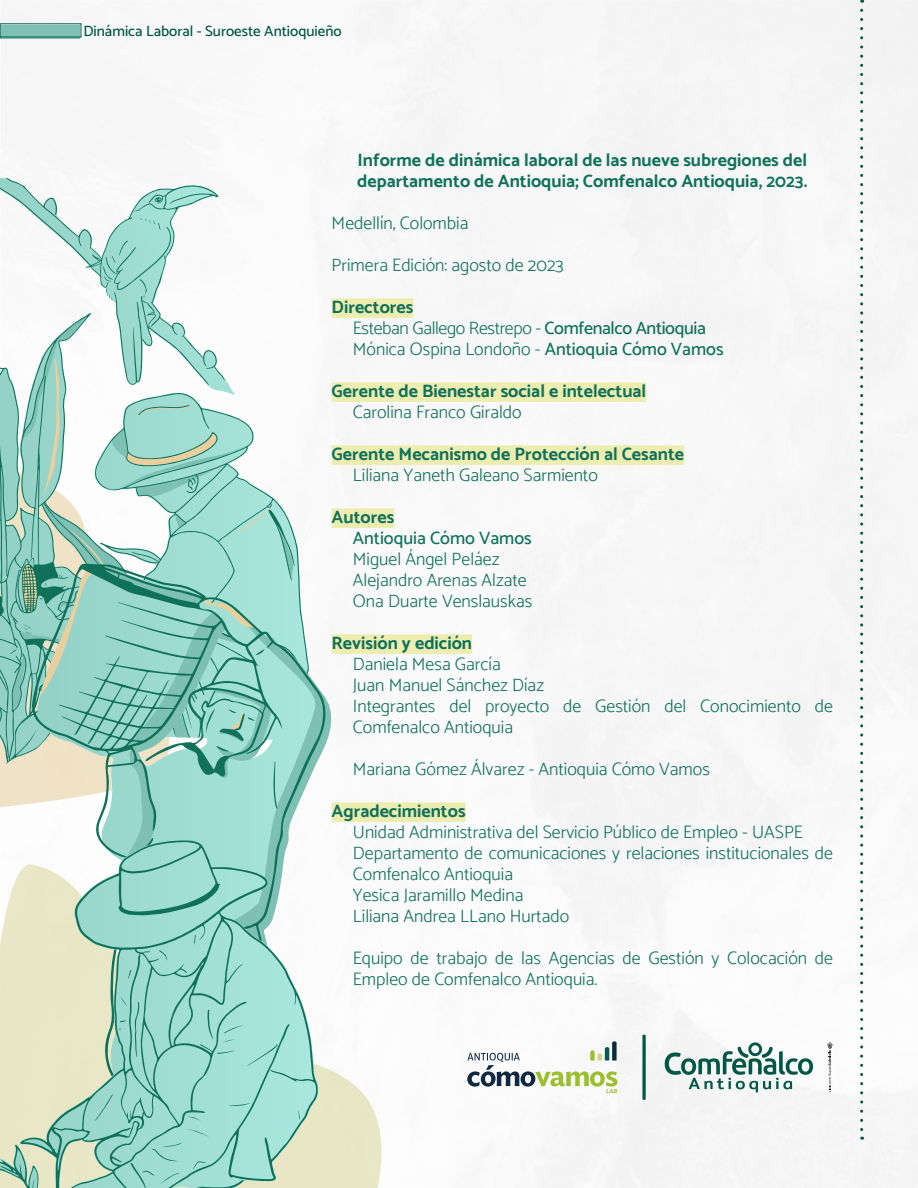
<style>
.page{position:relative;width:918px;height:1188px;background:#fff}
.page>*{position:absolute;margin:0;border:0;box-sizing:border-box;transform-origin:0 0}
.t1{font:300 18px/21px "Catamaran";color:#10715b}
.t2{font:700 18px/21px "Catamaran";color:#10715b}
.t3{font:300 18px/21px "Catamaran";letter-spacing:-.02em;color:#10715b}
.t4{font:100 18px "Catamaran";color:#10715b}
.t5{font:100 15px "Catamaran";color:#005744}
.s1{font-weight:700}
.s2{font-weight:100}
</style>
<div class="page">
<img style="left:2px;top:0;width:916px;height:1188px">
<svg style="left:318px;top:863px;width:77px;height:325px"></svg>
<svg style="left:299px;top:313px;width:19px;height:251px"></svg>
<svg style="left:318px;top:607px;width:14px;height:509px"></svg>
<svg style="left:299px;top:564px;width:27px;height:546px"></svg>
<svg style="left:0;top:178px;width:299px;height:662px"></svg>
<svg style="left:0;top:840px;width:20px;height:305px"></svg>
<svg style="left:20px;top:840px;width:298px;height:348px;background:#bbdecd"></svg>
<svg style="left:0;top:1145px;width:50px;height:43px;background:#b7d1b6"></svg>
<svg style="left:228px;top:1103px;width:23px;height:4px"></svg>
<svg style="left:130px;top:1129px;width:114px;height:59px;background:#94d5ca"></svg>
<svg style="left:298px;top:1110px;width:2px;height:10px"></svg>
<svg style="left:207px;top:1010px;width:71px;height:68px;background:#9bdbd1"></svg>
<svg style="left:119px;top:903px;width:144px;height:58px;background:#8ccfc3"></svg>
<svg style="left:95px;top:1094px;width:18px;height:27px"></svg>
<svg style="left:128px;top:970px;width:3px;height:9px"></svg>
<svg style="left:121px;top:997px;width:6px;height:9px"></svg>
<svg style="left:120px;top:1020px;width:7px;height:2px"></svg>
<svg style="left:134px;top:1002px;width:67px;height:119px;background:#8fd1c6"></svg>
<div style="left:332px;top:298px;width:81px;height:20px;background:#ededb0"></div>
<div style="left:332px;top:382px;width:314px;height:20px;background:#ededb0"></div>
<div style="left:332px;top:445px;width:352px;height:20px;background:#ededb0"></div>
<div style="left:332px;top:508px;width:62px;height:20px;background:#ededb0"></div>
<div style="left:332px;top:634px;width:140px;height:20px;background:#ededb0"></div>
<div style="left:332px;top:802px;width:134px;height:20px;background:#ededb0"></div>
<svg style="left:467px;top:1041px;width:150px;height:52px"></svg>
<svg style="left:642px;top:1035px;width:4px;height:65px"></svg>
<svg style="left:665px;top:1042px;width:148px;height:50px"></svg>
<svg style="left:827px;top:1042px;width:6px;height:50px"></svg>
<svg style="left:0;top:26px;width:80px;height:13px"></svg>
<svg style="left:860px;top:10px;width:3px;height:1130px"></svg>
<p class="t5" style="left:83px;top:20px;width:260px">Dinámica Laboral - Suroeste Antioquieño</p>
<p class="t2" style="left:357px;top:149px;width:452px">Informe de dinámica laboral de las nueve subregiones del departamento de Antioquia; Comfenalco Antioquia, 2023.</p>
<p class="t1" style="left:332px;top:212px;width:138px">Medellín, Colombia</p>
<p class="t1" style="left:332px;top:254px;width:234px">Primera Edición: agosto de 2023</p>
<p class="t3" style="left:353px;top:296px;width:372px;text-indent:-21px"><span class="s1">Directores<br></span>Esteban Gallego Restrepo - <span class="s2">Comfenalco Antioquia<br></span>Mónica Ospina Londoño - <span class="s2">Antioquia Cómo Vamos</span></p>
<p class="t2" style="left:332px;top:380px;width:316px">Gerente de Bienestar social e intelectual</p>
<p class="t1" style="left:353px;top:401px;width:170px">Carolina Franco Giraldo</p>
<p class="t2" style="left:332px;top:443px;width:354px">Gerente Mecanismo de Protección al Cesante</p>
<p class="t1" style="left:353px;top:464px;width:246px">Liliana Yaneth Galeano Sarmiento</p>
<p class="t2" style="left:332px;top:506px;width:64px">Autores</p>
<p class="t4" style="left:353px;top:524px;width:180px">Antioquia Cómo Vamos</p>
<p class="t1" style="left:353px;top:548px;width:181px">Miguel Ángel Peláez<br>Alejandro Arenas Alzate<br>Ona Duarte Venslauskas</p>
<p class="t2" style="left:332px;top:632px;width:142px">Revisión y edición</p>
<p class="t1" style="left:353px;top:653px;width:482px">Daniela Mesa García<br>Juan Manuel Sánchez Díaz<br>Integrantes del proyecto de Gestión del Conocimiento de<br>Comfenalco Antioquia</p>
<p class="t1" style="left:353px;top:758px;width:358px">Mariana Gómez Álvarez - Antioquia Cómo Vamos</p>
<p class="t2" style="left:332px;top:800px;width:135px">Agradecimientos</p>
<p class="t1" style="left:353px;top:821px;width:482px">Unidad Administrativa del Servicio Público de Empleo - UASPE Departamento de comunicaciones y relaciones institucionales de Comfenalco Antioquia<br>Yesica Jaramillo Medina<br>Liliana Andrea LLano Hurtado</p>
<p class="t1" style="left:353px;top:947px;width:482px">Equipo de trabajo de las Agencias de Gestión y Colocación de<br>Empleo de Comfenalco Antioquia.</p>
</div>
